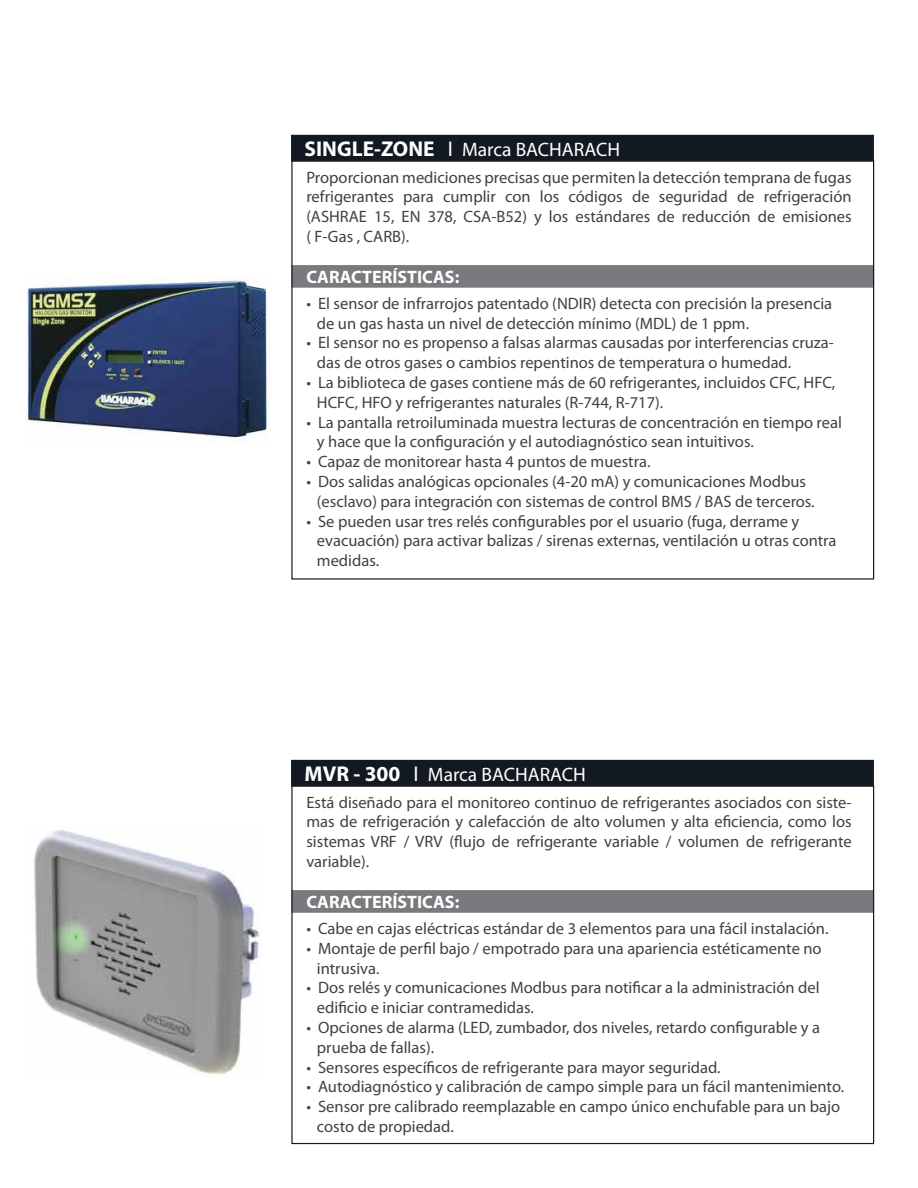
<style>
.page{position:relative;width:918px;height:1188px;background:#fff}
.page>*{position:absolute;margin:0;border:0;box-sizing:border-box;transform-origin:0 0}
.t1{font:19.5px "Myriad Pro";color:#fff}
.t2{font:700 18px "Myriad Pro";color:#fff}
.t3{font:16.5px/19.8px "Myriad Pro";color:#414042}
.s1{font-weight:700;font-size:21.45px}
.s2{font-size:21.45px}
</style>
<div class="page">
<div style="left:291px;top:135px;width:583px;height:27px;background:#121921"></div>
<div style="left:291px;top:265px;width:583px;height:23px;background:#797a7d;border:1px solid #797a7d"></div>
<img style="left:26px;top:277px;width:241px;height:164px">
<div style="left:291px;top:760px;width:583px;height:27px;background:#121921"></div>
<div style="left:291px;top:890px;width:583px;height:23px;background:#797a7d;border:1px solid #797a7d"></div>
<img style="left:34px;top:830px;width:226px;height:246px">
<p class="t1" style="left:305px;top:138px;width:317px"><span class="s1">SINGLE-ZONE</span> <span class="s2">I</span> Marca BACHARACH</p>
<p class="t3" style="left:306px;top:167px;width:547px;text-align:justify">Proporcionan mediciones precisas que permiten la detección temprana de fugas refrigerantes para cumplir con los códigos de seguridad de refrigeración (ASHRAE 15, EN 378, CSA-B52) y los estándares de reducción de emisiones ( F-Gas , CARB).</p>
<p class="t2" style="left:306px;top:267px;width:154px">CARACTERÍSTICAS:</p>
<p class="t3" style="left:317px;top:294px;width:517px;text-indent:-10px">• El sensor de infrarrojos patentado (NDIR) detecta con precisión la presencia de un gas hasta un nivel de detección mínimo (MDL) de 1 ppm.</p>
<p class="t3" style="left:317px;top:333px;width:519px;text-indent:-10px">• El sensor no es propenso a falsas alarmas causadas por interferencias cruza&shy;das de otros gases o cambios repentinos de temperatura o humedad.</p>
<p class="t3" style="left:317px;top:373px;width:520px;text-indent:-10px">• La biblioteca de gases contiene más de 60 refrigerantes, incluidos CFC, HFC,<br>HCFC, HFO y refrigerantes naturales (R-744, R-717).</p>
<p class="t3" style="left:317px;top:413px;width:527px;text-indent:-10px">• La pantalla retroiluminada muestra lecturas de concentración en tiempo real y hace que la configuración y el autodiagnóstico sean intuitivos.</p>
<p class="t3" style="left:306px;top:452px;width:346px">• Capaz de monitorear hasta 4 puntos de muestra.</p>
<p class="t3" style="left:317px;top:472px;width:499px;text-indent:-10px">• Dos salidas analógicas opcionales (4-20 mA) y comunicaciones Modbus (esclavo) para integración con sistemas de control BMS / BAS de terceros.</p>
<p class="t3" style="left:317px;top:512px;width:521px;text-indent:-10px">• Se pueden usar tres relés configurables por el usuario (fuga, derrame y evacuación) para activar balizas / sirenas externas, ventilación u otras contra medidas.</p>
<p class="t1" style="left:305px;top:763px;width:283px"><span class="s1">MVR - 300</span> <span class="s2">I</span> Marca BACHARACH</p>
<p class="t3" style="left:306px;top:793px;width:547px;text-align:justify">Está diseñado para el monitoreo continuo de refrigerantes asociados con siste&shy;mas de refrigeración y calefacción de alto volumen y alta eficiencia, como los sistemas VRF / VRV (flujo de refrigerante variable / volumen de refrigerante variable).</p>
<p class="t2" style="left:306px;top:892px;width:154px">CARACTERÍSTICAS:</p>
<p class="t3" style="left:306px;top:919px;width:524px">• Cabe en cajas eléctricas estándar de 3 elementos para una fácil instalación.</p>
<p class="t3" style="left:317px;top:939px;width:506px;text-indent:-10px">• Montaje de perfil bajo / empotrado para una apariencia estéticamente no intrusiva.</p>
<p class="t3" style="left:317px;top:978px;width:504px;text-indent:-10px">• Dos relés y comunicaciones Modbus para notificar a la administración del edificio e iniciar contramedidas.</p>
<p class="t3" style="left:317px;top:1018px;width:505px;text-indent:-10px">• Opciones de alarma (LED, zumbador, dos niveles, retardo configurable y a prueba de fallas).</p>
<p class="t3" style="left:306px;top:1057px;width:416px">• Sensores específicos de refrigerante para mayor seguridad.</p>
<p class="t3" style="left:306px;top:1077px;width:539px">• Autodiagnóstico y calibración de campo simple para un fácil mantenimiento.</p>
<p class="t3" style="left:317px;top:1097px;width:525px;text-indent:-10px">• Sensor pre calibrado reemplazable en campo único enchufable para un bajo costo de propiedad.</p>
</div>
